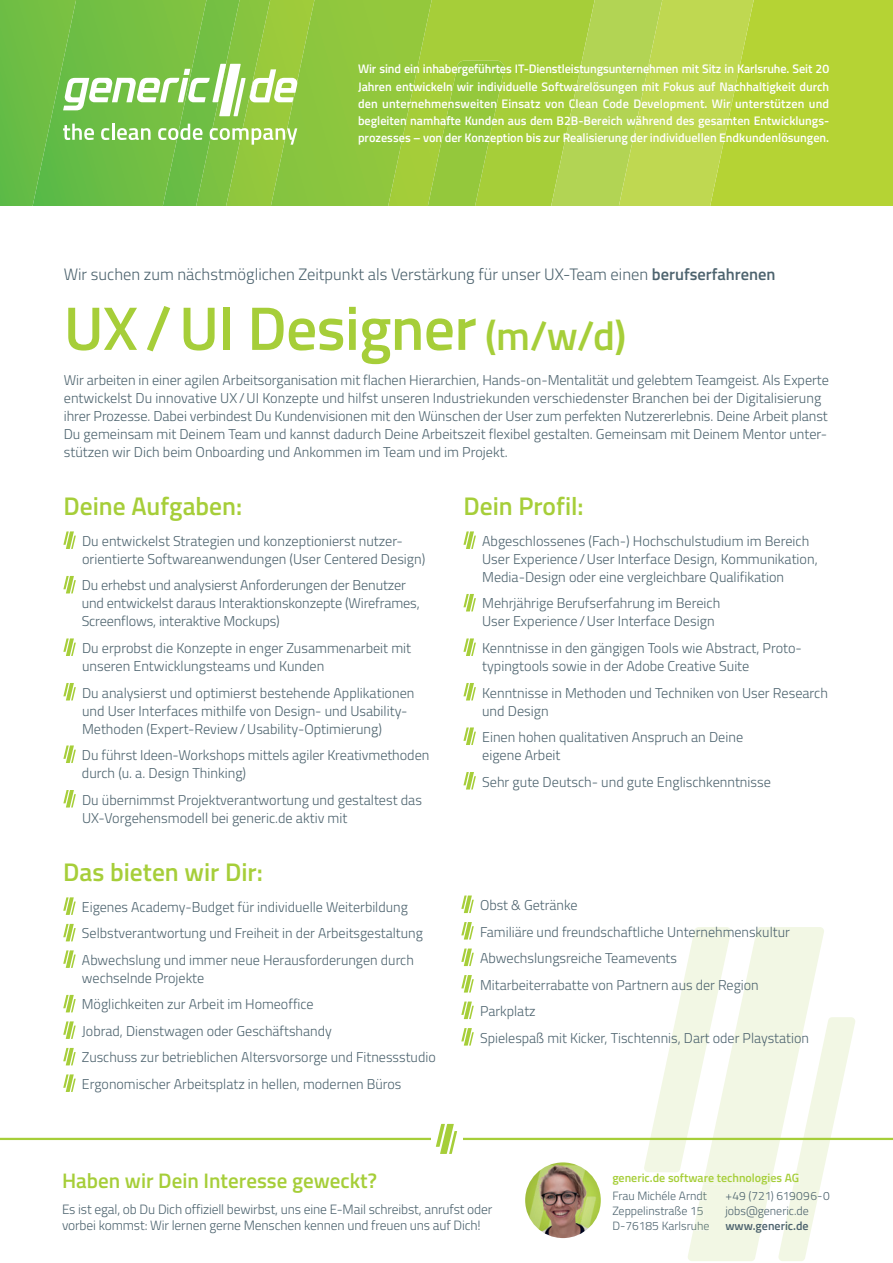
<style>
.page{position:relative;width:893px;height:1263px;background:#fff}
.page>*{position:absolute;margin:0;border:0;box-sizing:border-box;transform-origin:0 0}
.t1{font:600 61.5px "Titillium";letter-spacing:-.01em;color:#a6ce39}
.t2{font:600 25.5px "Titillium";color:#a6ce39}
.t3{font:600 21px "Titillium";color:#a6ce39}
.t4{font:300 16.5px "Titillium";color:#4d636e}
.t5{font:300 14.25px/18px "Titillium";color:#4d636e}
.t6{font:300 13.5px/16.5px "Titillium";letter-spacing:-.01em;color:#4d636e}
.t7{font:600 12.3px/17.2px "Titillium";color:#fff;text-align:justify}
.t8{font:300 12px/15px "Titillium";color:#4d636e}
.t9{font:600 12px "Titillium";color:#a6ce39}
.t10{font:600 12px "Titillium";color:#4d636e}
.s1{font-weight:600}
.s2{font-size:40.5px}
</style>
<div class="page">
<svg style="left:0;top:0;width:551px;height:206px;background:#8cc63e"></svg>
<svg style="left:551px;top:0;width:342px;height:206px;background:#b6d442"></svg>
<svg style="left:33px;top:0;width:472px;height:206px;background:#8cc749"></svg>
<svg style="left:644px;top:927px;width:211px;height:334px"></svg>
<img style="left:525px;top:1162px;width:76px;height:76px;border-radius:38px">
<hr style="left:0;top:1138px;width:893px;height:2px;background:#a6ce39">
<div style="left:431px;top:1119px;width:31px;height:39px;background:#fff"></div>
<svg style="left:436px;top:1124px;width:21px;height:30px"></svg>
<svg style="left:463px;top:531px;width:13px;height:18px"></svg>
<svg style="left:463px;top:594px;width:13px;height:17px"></svg>
<svg style="left:463px;top:638px;width:13px;height:18px"></svg>
<svg style="left:463px;top:683px;width:13px;height:17px"></svg>
<svg style="left:463px;top:727px;width:13px;height:18px"></svg>
<svg style="left:463px;top:772px;width:13px;height:17px"></svg>
<svg style="left:63px;top:531px;width:13px;height:18px"></svg>
<svg style="left:63px;top:576px;width:13px;height:17px"></svg>
<svg style="left:63px;top:638px;width:13px;height:18px"></svg>
<svg style="left:63px;top:683px;width:13px;height:17px"></svg>
<svg style="left:63px;top:745px;width:13px;height:18px"></svg>
<svg style="left:63px;top:790px;width:13px;height:17px"></svg>
<svg style="left:63px;top:897px;width:13px;height:18px"></svg>
<svg style="left:63px;top:924px;width:13px;height:17px"></svg>
<svg style="left:63px;top:950px;width:13px;height:18px"></svg>
<svg style="left:63px;top:995px;width:13px;height:17px"></svg>
<svg style="left:63px;top:1021px;width:13px;height:18px"></svg>
<svg style="left:63px;top:1048px;width:13px;height:17px"></svg>
<svg style="left:63px;top:1074px;width:13px;height:18px"></svg>
<svg style="left:461px;top:895px;width:13px;height:18px"></svg>
<svg style="left:461px;top:922px;width:13px;height:17px"></svg>
<svg style="left:461px;top:948px;width:13px;height:18px"></svg>
<svg style="left:461px;top:975px;width:13px;height:17px"></svg>
<svg style="left:461px;top:1001px;width:13px;height:18px"></svg>
<svg style="left:461px;top:1028px;width:13px;height:17px"></svg>
<p class="t7" style="left:358px;top:60px;width:473px">Wir sind ein inhabergeführtes IT-Dienstleistungsunternehmen mit Sitz in Karlsruhe. Seit 20<br>Jahren entwickeln wir individuelle Softwarelösungen mit Fokus auf Nachhaltigkeit durch den unternehmensweiten Einsatz von Clean Code Development. Wir unterstützen und begleiten namhafte Kunden aus dem B2B-Bereich während des gesamten Entwicklungs&shy;prozesses – von der Konzeption bis zur Realisierung der individuellen Endkundenlösungen.</p>
<p class="t4" style="left:64px;top:262px;width:713px">Wir suchen zum nächstmöglichen Zeitpunkt als Verstärkung für unser UX-Team einen <span class="s1">berufserfahrenen</span></p>
<h1 class="t1" style="left:64px;top:282px;width:564px">UX / UI Designer <span class="s2">(m/w/d)</span></h1>
<p class="t5" style="left:64px;top:370px;width:767px">Wir arbeiten in einer agilen Arbeitsorganisation mit flachen Hierarchien, Hands-on-Mentalität und gelebtem Teamgeist. Als Experte entwickelst Du innovative UX / UI Konzepte und hilfst unseren Industriekunden verschiedenster Branchen bei der Digitalisierung ihrer Prozesse. Dabei verbindest Du Kundenvisionen mit den Wünschen der User zum perfekten Nutzererlebnis. Deine Arbeit planst Du gemeinsam mit Deinem Team und kannst dadurch Deine Arbeitszeit flexibel gestalten. Gemeinsam mit Deinem Mentor unter&shy;stützen wir Dich beim Onboarding und Ankommen im Team und im Projekt.</p>
<h2 class="t2" style="left:63px;top:487px;width:180px">Deine Aufgaben:</h2>
<p class="t5" style="left:82px;top:531px;width:345px">Du entwickelst Strategien und konzeptionierst nutzer&shy;orientierte Softwareanwendungen (User Centered Design)</p>
<p class="t5" style="left:82px;top:576px;width:340px">Du erhebst und analysierst Anforderungen der Benutzer und entwickelst daraus Interaktionskonzepte (Wireframes,<br>Screenflows, interaktive Mockups)</p>
<p class="t5" style="left:82px;top:638px;width:331px">Du erprobst die Konzepte in enger Zusammenarbeit mit unseren Entwicklungsteams und Kunden</p>
<p class="t5" style="left:82px;top:683px;width:334px">Du analysierst und optimierst bestehende Applikationen und User Interfaces mithilfe von Design- und Usability-<br>Methoden (Expert-Review / Usability-Optimierung)</p>
<p class="t5" style="left:82px;top:745px;width:349px">Du führst Ideen-Workshops mittels agiler Kreativmethoden durch (u. a. Design Thinking)</p>
<p class="t5" style="left:82px;top:790px;width:341px">Du übernimmst Projektverantwortung und gestaltest das<br>UX-Vorgehensmodell bei generic.de aktiv mit</p>
<h2 class="t2" style="left:63px;top:853px;width:201px">Das bieten wir Dir:</h2>
<p class="t5" style="left:82px;top:893px;width:342px;line-height:26.5px">Eigenes Academy-Budget für individuelle Weiterbildung<br>Selbstverantwortung und Freiheit in der Arbeitsgestaltung<br>Abwechslung und immer neue Herausforderungen durch</p>
<p class="t5" style="left:82px;top:964px;width:355px;line-height:26.5px">wechselnde Projekte<br>Möglichkeiten zur Arbeit im Homeoffice<br>Jobrad, Dienstwagen oder Geschäftshandy<br>Zuschuss zur betrieblichen Altersvorsorge und Fitnessstudio Ergonomischer Arbeitsplatz in hellen, modernen Büros</p>
<h2 class="t2" style="left:463px;top:487px;width:122px">Dein Profil:</h2>
<p class="t5" style="left:482px;top:531px;width:337px">Abgeschlossenes (Fach-) Hochschulstudium im Bereich<br>User Experience / User Interface Design, Kommunikation,<br>Media-Design oder eine vergleichbare Qualifikation</p>
<p class="t5" style="left:482px;top:594px;width:240px">Mehrjährige Berufserfahrung im Bereich<br>User Experience / User Interface Design</p>
<p class="t5" style="left:482px;top:638px;width:321px">Kenntnisse in den gängigen Tools wie Abstract, Proto&shy;typingtools sowie in der Adobe Creative Suite</p>
<p class="t5" style="left:482px;top:683px;width:347px">Kenntnisse in Methoden und Techniken von User Research und Design</p>
<p class="t5" style="left:482px;top:727px;width:262px">Einen hohen qualitativen Anspruch an Deine eigene Arbeit</p>
<p class="t5" style="left:482px;top:772px;width:290px">Sehr gute Deutsch- und gute Englischkenntnisse</p>
<p class="t5" style="left:480px;top:891px;width:330px;line-height:26.5px">Obst &amp; Getränke<br>Familiäre und freundschaftliche Unternehmenskultur Abwechslungsreiche Teamevents<br>Mitarbeiterrabatte von Partnern aus der Region Parkplatz<br>Spielespaß mit Kicker, Tischtennis, Dart oder Playstation</p>
<h3 class="t3" style="left:62px;top:1165px;width:316px">Haben wir Dein Interesse geweckt?</h3>
<p class="t6" style="left:62px;top:1200px;width:432px">Es ist egal, ob Du Dich offiziell bewirbst, uns eine E-Mail schreibst, anrufst oder vorbei kommst: Wir lernen gerne Menschen kennen und freuen uns auf Dich!</p>
<p class="t9" style="left:612px;top:1168px;width:188px">generic.de software technologies AG</p>
<p class="t8" style="left:612px;top:1188px;width:99px">Frau Michéle Arndt<br>Zeppelinstraße 15<br>D-76185 Karlsruhe</p>
<p class="t8" style="left:725px;top:1188px;width:106px">+49 (721) 619096-0 jobs@generic.de</p>
<p class="t10" style="left:725px;top:1217px;width:85px">www.generic.de</p>
</div>
